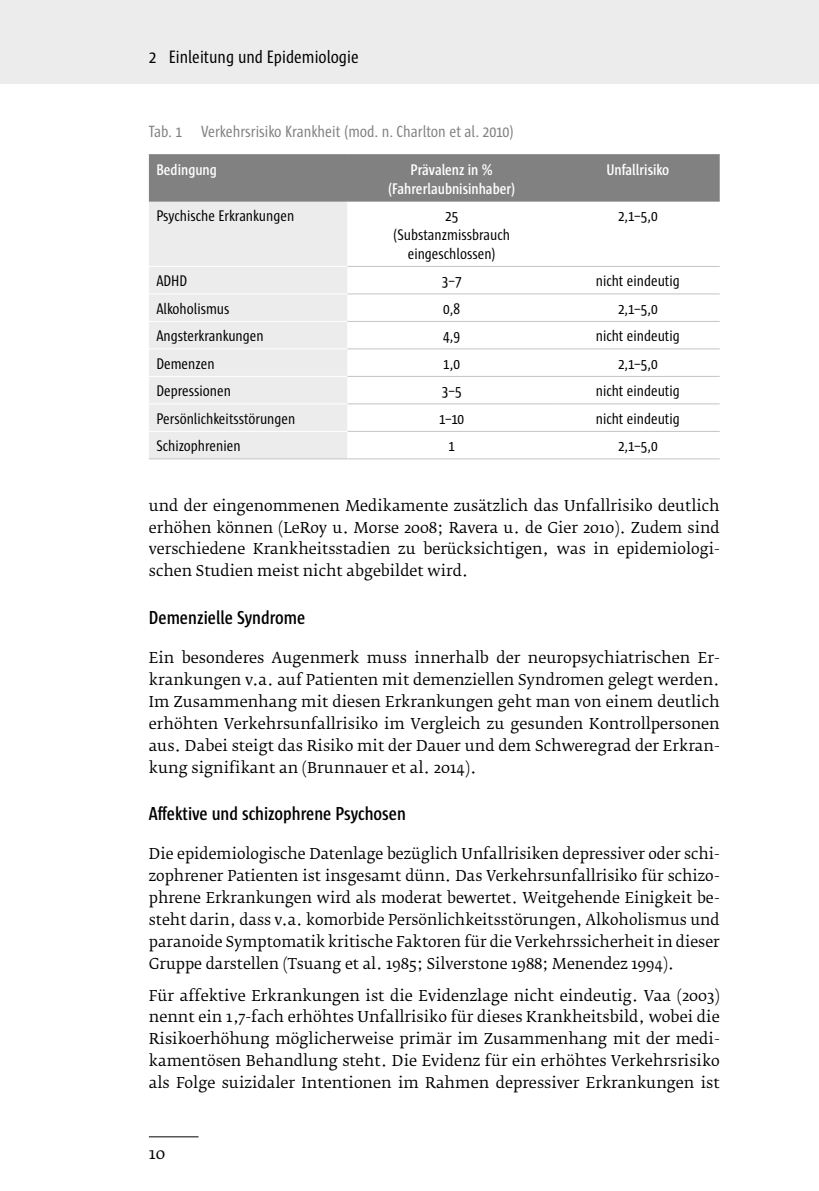
<style>
.page{position:relative;width:819px;height:1191px;background:#fff}
.page>*{position:absolute;margin:0;border:0;box-sizing:border-box;transform-origin:0 0}
.MWV-H4{font:600 19.25px "Sun Cd";color:#000}
.t1{font:18.38px "Sun Cd";color:#000}
.t2{font:16.62px "Sun Cd";color:#818181}
.MWV-Tabellentext{font:15.75px/18.9px "Sun Cd";color:#000;text-align:center}
.MWV-Tabellenkopf1{font:600 15.75px/18.9px "Sun Cd";color:#fff;text-align:center}
.t3{font:15.75px "Fedra Serif B Pro";color:#000}
.MWV-Grundtext{font:14.88px/21.9px "Fedra Serif B Pro";color:#000;text-align:justify}
</style>
<div class="page">
<div style="left:0;top:0;width:818px;height:84px;background:#ececec"></div>
<hr style="left:149px;top:1136px;width:49px;height:1px;background:#000">
<div style="left:149px;top:155px;width:570px;height:46px;background:#818181"></div>
<div style="left:149px;top:202px;width:198px;height:256px;background:#ececec"></div>
<svg style="left:347px;top:294px;width:372px;height:111px"></svg>
<hr style="left:149px;top:266px;width:198px;height:1px;background:#fff">
<hr style="left:149px;top:293px;width:198px;height:1px;background:#fff">
<hr style="left:149px;top:321px;width:198px;height:1px;background:#fff">
<hr style="left:149px;top:348px;width:198px;height:1px;background:#fff">
<hr style="left:149px;top:376px;width:198px;height:1px;background:#fff">
<hr style="left:149px;top:403px;width:198px;height:1px;background:#fff">
<hr style="left:347px;top:266px;width:209px;height:1px;background:#c4c4c4">
<hr style="left:556px;top:266px;width:163px;height:1px;background:#c4c4c4">
<hr style="left:347px;top:293px;width:209px;height:1px;background:#c4c4c4">
<hr style="left:556px;top:293px;width:163px;height:1px;background:#c4c4c4">
<hr style="left:347px;top:321px;width:209px;height:1px;background:#c4c4c4">
<hr style="left:556px;top:321px;width:163px;height:1px;background:#c4c4c4">
<hr style="left:347px;top:348px;width:209px;height:1px;background:#c4c4c4">
<hr style="left:556px;top:348px;width:163px;height:1px;background:#c4c4c4">
<hr style="left:347px;top:376px;width:209px;height:1px;background:#c4c4c4">
<hr style="left:556px;top:376px;width:163px;height:1px;background:#c4c4c4">
<hr style="left:347px;top:403px;width:209px;height:1px;background:#c4c4c4">
<hr style="left:556px;top:403px;width:163px;height:1px;background:#c4c4c4">
<hr style="left:347px;top:431px;width:209px;height:1px;background:#c4c4c4">
<hr style="left:556px;top:431px;width:163px;height:1px;background:#c4c4c4">
<hr style="left:347px;top:458px;width:209px;height:1px;background:#c4c4c4">
<hr style="left:556px;top:458px;width:163px;height:1px;background:#c4c4c4">
<hr style="left:149px;top:154px;width:198px;height:1px;background:#818181">
<hr style="left:347px;top:154px;width:209px;height:1px;background:#818181">
<hr style="left:556px;top:154px;width:163px;height:1px;background:#818181">
<hr style="left:149px;top:201px;width:198px;height:1px;background:#818181">
<hr style="left:347px;top:201px;width:209px;height:1px;background:#818181">
<hr style="left:556px;top:201px;width:163px;height:1px;background:#818181">
<hr style="left:149px;top:431px;width:198px;height:1px;background:#fff">
<hr style="left:149px;top:458px;width:198px;height:1px;background:#c4c4c4">
<p class="t1" style="left:149px;top:47px;width:211px">2 Einleitung und Epidemiologie</p>
<p class="t2" style="left:149px;top:123px;width:366px">Tab. 1 Verkehrsrisiko Krankheit (mod. n. Charlton et al. 2010)</p>
<p class="MWV-Tabellenkopf1" style="left:156px;top:160px;width:62px">Bedingung</p>
<p class="MWV-Tabellenkopf1" style="left:388px;top:160px;width:129px">Prävalenz in % (Fahrerlaubnisinhaber)</p>
<p class="MWV-Tabellenkopf1" style="left:606px;top:160px;width:64px">Unfallrisiko</p>
<p class="MWV-Tabellentext" style="left:156px;top:206px;width:139px">Psychische Erkrankungen</p>
<p class="MWV-Tabellentext" style="left:393px;top:206px;width:118px">25 (Substanzmissbrauch eingeschlossen)</p>
<p class="MWV-Tabellentext" style="left:618px;top:206px;width:41px">2,1–5,0</p>
<p class="MWV-Tabellentext" style="left:156px;top:272px;width:32px">ADHD</p>
<p class="MWV-Tabellentext" style="left:441px;top:272px;width:21px">3–7</p>
<p class="MWV-Tabellentext" style="left:595px;top:272px;width:85px">nicht eindeutig</p>
<p class="MWV-Tabellentext" style="left:156px;top:299px;width:75px">Alkoholismus</p>
<p class="MWV-Tabellentext" style="left:443px;top:299px;width:18px">0,8</p>
<p class="MWV-Tabellentext" style="left:618px;top:299px;width:41px">2,1–5,0</p>
<p class="MWV-Tabellentext" style="left:156px;top:326px;width:109px">Angsterkrankungen</p>
<p class="MWV-Tabellentext" style="left:443px;top:326px;width:18px">4,9</p>
<p class="MWV-Tabellentext" style="left:595px;top:326px;width:85px">nicht eindeutig</p>
<p class="MWV-Tabellentext" style="left:156px;top:354px;width:60px">Demenzen</p>
<p class="MWV-Tabellentext" style="left:443px;top:354px;width:18px">1,0</p>
<p class="MWV-Tabellentext" style="left:618px;top:354px;width:41px">2,1–5,0</p>
<p class="MWV-Tabellentext" style="left:156px;top:381px;width:76px">Depressionen</p>
<p class="MWV-Tabellentext" style="left:441px;top:381px;width:21px">3–5</p>
<p class="MWV-Tabellentext" style="left:595px;top:381px;width:85px">nicht eindeutig</p>
<p class="MWV-Tabellentext" style="left:156px;top:409px;width:140px">Persönlichkeitsstörungen</p>
<p class="MWV-Tabellentext" style="left:439px;top:409px;width:27px">1–10</p>
<p class="MWV-Tabellentext" style="left:595px;top:409px;width:85px">nicht eindeutig</p>
<p class="MWV-Tabellentext" style="left:156px;top:436px;width:86px">Schizophrenien</p>
<p class="MWV-Tabellentext" style="left:448px;top:436px;width:8px">1</p>
<p class="MWV-Tabellentext" style="left:618px;top:436px;width:41px">2,1–5,0</p>
<p class="MWV-Grundtext" style="left:149px;top:494px;width:572px">und der eingenommenen Medikamente zusätzlich das Unfallrisiko deutlich erhöhen können (LeRoy u. Morse 2008; Ravera u. de Gier 2010). Zudem sind verschiedene Krankheitsstadien zu berücksichtigen, was in epidemiologi‑ schen Studien meist nicht abgebildet wird.</p>
<p class="MWV-H4" style="left:149px;top:607px;width:158px">Demenzielle Syndrome</p>
<p class="MWV-Grundtext" style="left:149px;top:647px;width:572px">Ein besonderes Augenmerk muss innerhalb der neuropsychiatrischen Er‑ krankungen v.a. auf Patienten mit demenziellen Syndromen gelegt werden.<br>Im Zusammenhang mit diesen Erkrankungen geht man von einem deutlich erhöhten Verkehrsunfallrisiko im Vergleich zu gesunden Kontrollpersonen aus. Dabei steigt das Risiko mit der Dauer und dem Schweregrad der Erkran‑ kung signifikant an (Brunnauer et al. 2014).</p>
<p class="MWV-H4" style="left:149px;top:803px;width:258px">Affektive und schizophrene Psychosen</p>
<p class="MWV-Grundtext" style="left:149px;top:843px;width:572px">Die epidemiologische Datenlage bezüglich Unfallrisiken depressiver oder schi‑ zophrener Patienten ist insgesamt dünn. Das Verkehrsunfallrisiko für schizo‑ phrene Erkrankungen wird als moderat bewertet. Weitgehende Einigkeit be‑ steht darin, dass v.a. komorbide Persönlichkeitsstörungen, Alkoholismus und paranoide Symptomatik kritische Faktoren für die Verkehrssicherheit in dieser Gruppe darstellen (Tsuang et al. 1985; Silverstone 1988; Menendez 1994).</p>
<p class="MWV-Grundtext" style="left:149px;top:984px;width:572px">Für affektive Erkrankungen ist die Evidenzlage nicht eindeutig. Vaa (2003) nennt ein 1,7-fach erhöhtes Unfallrisiko für dieses Krankheitsbild, wobei die Risikoerhöhung möglicherweise primär im Zusammenhang mit der medi‑ kamentösen Behandlung steht. Die Evidenz für ein erhöhtes Verkehrsrisiko als Folge suizidaler Intentionen im Rahmen depressiver Erkrankungen ist</p>
<p class="t3" style="left:149px;top:1144px;width:18px">10</p>
</div>
